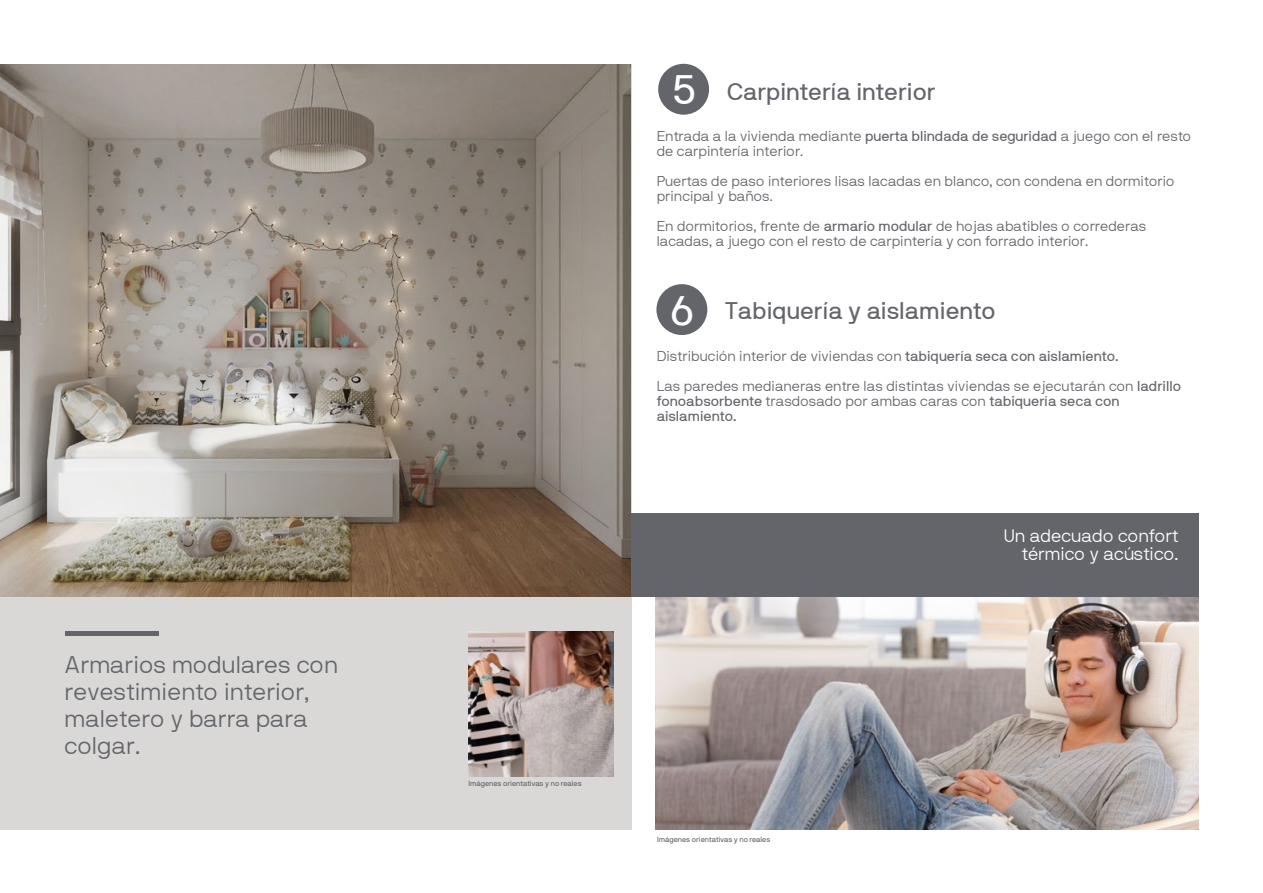
<style>
.page{position:relative;width:1263px;height:893px;background:#fff}
.page>*{position:absolute;margin:0;border:0;box-sizing:border-box;transform-origin:0 0}
.t1{font:24px/27px "NB International Light Webfont";color:#63656a}
.t2{font:24px "NB International Regular Webfont";color:#63656a}
.t3{font:18px/18px "NB International Light Webfont";letter-spacing:-.005em;color:#fff;text-align:right}
.t4{font:14.25px/15px "NB International Light Webfont";color:#63656a}
.t5{font:14.25px/15px "NB International Regular Webfont";color:#63656a}
.t6{font:7.5px "NB International Pro";color:#63656a}
.s1{font-size:41.1px;color:#fff}
.s2{font-family:"NB International Regular Webfont"}
.s3{font-family:"NB International Light Webfont"}
</style>
<div class="page">
<div style="left:0;top:64px;width:631px;height:765px;background:#d9d8d7"></div>
<div style="left:658px;top:64px;width:51px;height:51px;background:#63656a;border-radius:50%"></div>
<div style="left:656px;top:284px;width:51px;height:51px;background:#63656a;border-radius:50%"></div>
<div style="left:66px;top:631px;width:93px;height:5px;background:#63656a"></div>
<img style="left:656px;top:597px;width:543px;height:232px">
<div style="left:628px;top:514px;width:571px;height:83px;background:#63656a"></div>
<img style="left:0;top:64px;width:630px;height:532px">
<img style="left:469px;top:631px;width:145px;height:145px">
<h1 class="t1" style="left:65px;top:651px;width:275px">Armarios modulares con revestimiento interior, maletero y barra para colgar.</h1>
<h1 class="t2" style="left:672px;top:78px;width:265px"><span class="s1">5</span> Carpintería interior</h1>
<p class="t4" style="left:657px;top:128px;width:536px">Entrada a la vivienda mediante <span class="s2">puerta blindada de seguridad</span> a juego con el resto de carpintería interior.</p>
<p class="t4" style="left:657px;top:173px;width:519px">Puertas de paso interiores lisas lacadas en blanco, con condena en dormitorio principal y baños.</p>
<p class="t4" style="left:657px;top:218px;width:491px">En dormitorios, frente de <span class="s2">armario modular</span> de hojas abatibles o correderas lacadas, a juego con el resto de carpintería y con forrado interior.</p>
<h1 class="t2" style="left:670px;top:297px;width:327px"><span class="s1">6</span> Tabiquería y aislamiento</h1>
<p class="t4" style="left:657px;top:341px;width:526px;line-height:30px">Distribución interior de viviendas con <span class="s2">tabiquería seca con aislamiento.<br></span>Las paredes medianeras entre las distintas viviendas se ejecutarán con <span class="s2">ladrillo</span></p>
<p class="t5" style="left:657px;top:393px;width:464px">fonoabsorbente <span class="s3">trasdosado por ambas caras con</span> tabiquería seca con aislamiento.</p>
<p class="t3" style="left:1004px;top:527px;width:176px">Un adecuado confort térmico y acústico.</p>
<p class="t6" style="left:468px;top:779px;width:115px">Imágenes orientativas y no reales</p>
<p class="t6" style="left:657px;top:835px;width:115px">Imágenes orientativas y no reales</p>
</div>
